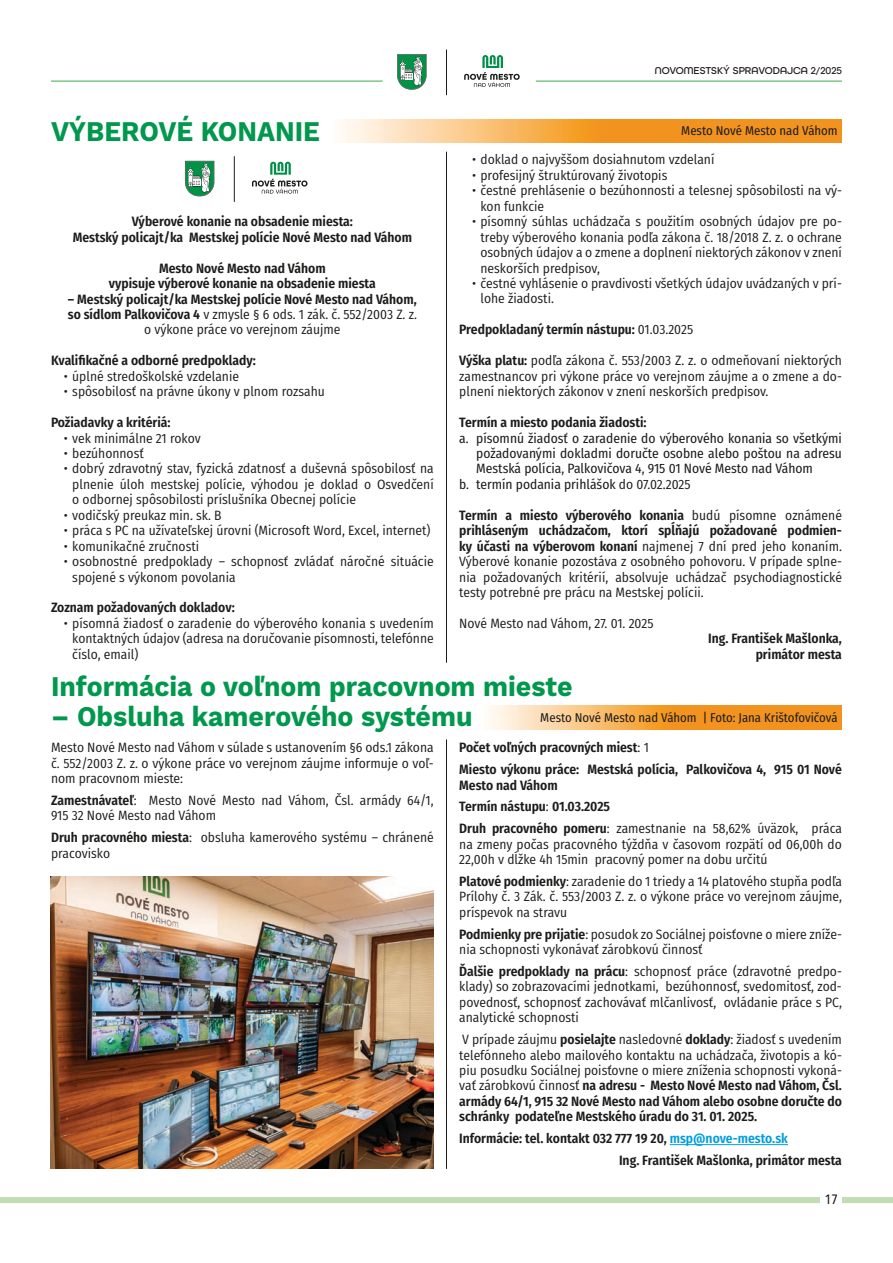
<style>
.page{position:relative;width:893px;height:1263px;background:#fff}
.page>*{position:absolute;margin:0;border:0;box-sizing:border-box;transform-origin:0 0}
.t1{font:700 28.5px "Work Sans";color:#00984d;scale:.93 1}
.t2{font:13.5px/15.5px "Fira Sans Condensed";color:#1c1c1b;text-align:justify}
.t3{font:600 13.5px/15.5px "Fira Sans Condensed";color:#1c1c1b;text-align:center}
.t4{font:13.5px "Fira Sans Condensed";color:#1c1c1b}
.t5{font:500 13.5px "Avenir Next Condensed";color:#1c1c1b}
.t6{font:12.75px "Fira Sans Condensed";color:#1c1c1b}
.t7{font:500 10.5px "All Round Gothic";color:#1c1c1b}
.s1{font-weight:400}
.s2{font-weight:600}
.s3{font-style:inherit}
.s4{color:#009edd}
</style>
<div class="page">
<hr style="left:536px;top:81px;width:306px;height:1px;background:#3aaa49">
<hr style="left:51px;top:81px;width:332px;height:1px;background:#3aaa49">
<div style="left:0;top:1197px;width:893px;height:6px;background:#c3ddb1"></div>
<div style="left:821px;top:1189px;width:21px;height:16px;background:#fff"></div>
<hr style="left:446px;top:50px;width:1px;height:45px;background:#1c1c1b">
<svg style="left:397px;top:54px;width:30px;height:36px"></svg>
<svg style="left:464px;top:55px;width:56px;height:32px"></svg>
<hr style="left:446px;top:152px;width:1px;height:510px;background:#1c1c1b">
<hr style="left:670px;top:1144px;width:118px;height:1px;background:#009edd">
<hr style="left:446px;top:740px;width:1px;height:429px;background:#1c1c1b">
<svg style="left:341px;top:119px;width:501px;height:23px"></svg>
<svg style="left:490px;top:706px;width:352px;height:23px"></svg>
<hr style="left:234px;top:157px;width:1px;height:44px;background:#1c1c1b">
<svg style="left:185px;top:161px;width:29px;height:35px"></svg>
<svg style="left:252px;top:162px;width:55px;height:32px"></svg>
<img style="left:51px;top:876px;width:382px;height:293px">
<h1 class="t1" style="left:51px;top:114px;width:291px">VÝBEROVÉ KONANIE</h1>
<p class="t3" style="left:73px;top:213px;width:341px">Výberové konanie na obsadenie miesta:<br>Mestský policajt/ka Mestskej polície Nové Mesto nad Váhom</p>
<p class="t3" style="left:109px;top:259px;width:268px">Mesto Nové Mesto nad Váhom<br>vypisuje výberové konanie na obsadenie miesta</p>
<p class="t3" style="left:68px;top:290px;width:351px">– Mestský policajt/ka Mestskej polície Nové Mesto nad Váhom, so sídlom Palkovičova 4 <span class="s1">v zmysle § 6 ods. 1 zák. č. 552/2003 Z. z. o výkone práce vo verejnom záujme</span></p>
<p class="t3" style="left:51px;top:352px;width:206px">Kvalifikačné a odborné predpoklady:</p>
<p class="t2" style="left:64px;top:368px;width:177px">• úplné stredoškolské vzdelanie</p>
<p class="t2" style="left:64px;top:383px;width:263px">• spôsobilosť na právne úkony v plnom rozsahu</p>
<p class="t3" style="left:51px;top:414px;width:121px">Požiadavky a kritériá:</p>
<p class="t2" style="left:64px;top:430px;width:139px">• vek minimálne 21 rokov</p>
<p class="t2" style="left:64px;top:445px;width:82px">• bezúhonnosť</p>
<p class="t2" style="left:72px;top:461px;width:363px;text-indent:-9px">• dobrý zdravotný stav, fyzická zdatnosť a duševná spôsobilosť na plnenie úloh mestskej polície, výhodou je doklad o Osvedčení o odbornej spôsobilosti príslušníka Obecnej polície</p>
<p class="t2" style="left:64px;top:507px;width:159px">• vodičský preukaz min. sk. B</p>
<p class="t2" style="left:64px;top:522px;width:368px">• práca s PC na užívateľskej úrovni (Microsoft Word, Excel, internet)</p>
<p class="t2" style="left:64px;top:538px;width:137px">• komunikačné zručnosti</p>
<p class="t2" style="left:72px;top:553px;width:363px;text-indent:-9px">• osobnostné predpoklady – schopnosť zvládať náročné situácie spojené s výkonom povolania</p>
<p class="t3" style="left:51px;top:599px;width:185px">Zoznam požadovaných dokladov:</p>
<p class="t2" style="left:72px;top:615px;width:363px;text-indent:-9px">• písomná žiadosť o zaradenie do výberového konania s uvedením kontaktných údajov (adresa na doručovanie písomnosti, telefónne číslo, email)</p>
<p class="t7" style="left:655px;top:64px;width:189px">NOVOMESTSKÝ SPRAVODAJCA 2/2025</p>
<p class="t6" style="left:681px;top:121px;width:158px">Mesto Nové Mesto nad Váhom</p>
<p class="t2" style="left:472px;top:152px;width:244px">• doklad o najvyššom dosiahnutom vzdelaní</p>
<p class="t2" style="left:472px;top:167px;width:197px">• profesijný štruktúrovaný životopis</p>
<p class="t2" style="left:480px;top:183px;width:363px;text-indent:-9px">• čestné prehlásenie o bezúhonnosti a telesnej spôsobilosti na vý&shy;kon funkcie</p>
<p class="t2" style="left:480px;top:213px;width:363px;text-indent:-9px">• písomný súhlas uchádzača s použitím osobných údajov pre po&shy;treby výberového konania podľa zákona č. 18/2018 Z. z. o ochrane osobných údajov a o zmene a doplnení niektorých zákonov v znení neskorších predpisov,</p>
<p class="t2" style="left:480px;top:275px;width:363px;text-indent:-9px">• čestné vyhlásenie o pravdivosti všetkých údajov uvádzaných v prí&shy;lohe žiadosti.</p>
<p class="t3" style="left:459px;top:321px;width:235px">Predpokladaný termín nástupu: <span class="s1">01.03.2025</span></p>
<p class="t2" style="left:459px;top:352px;width:384px"><span class="s2">Výška platu:</span> podľa zákona č. 553/2003 Z. z. o odmeňovaní niektorých zamestnancov pri výkone práce vo verejnom záujme a o zmene a do&shy;plnení niektorých zákonov v znení neskorších predpisov.</p>
<p class="t3" style="left:459px;top:414px;width:189px">Termín a miesto podania žiadosti:</p>
<p class="t4" style="left:459px;top:428px;width:384px">a. písomnú žiadosť o zaradenie do výberového konania so všetkými</p>
<p class="t4" style="left:476px;top:443px;width:367px">požadovanými dokladmi doručte osobne alebo poštou na adresu</p>
<p class="t4" style="left:476px;top:458px;width:338px">Mestská polícia, Palkovičova 4, 915 01 Nové Mesto nad Váhom</p>
<p class="t4" style="left:459px;top:474px;width:233px">b. termín podania prihlášok <span class="s3">do 07.02.2025</span></p>
<p class="t2" style="left:459px;top:507px;width:384px"><span class="s2">Termín a miesto výberového konania</span> budú písomne oznámené <span class="s2">prihláseným uchádzačom, ktorí spĺňajú požadované podmien&shy;ky účasti na výberovom konaní</span> najmenej 7 dní pred jeho konaním.<br>Výberové konanie pozostáva z osobného pohovoru. V prípade splne&shy;nia požadovaných kritérií, absolvuje uchádzač psychodiagnostické testy potrebné pre prácu na Mestskej polícii.</p>
<p class="t2" style="left:459px;top:615px;width:196px">Nové Mesto nad Váhom, 27. 01. 2025</p>
<p class="t3" style="left:708px;top:630px;width:135px;text-align:right">Ing. František Mašlonka, primátor mesta</p>
<h1 class="t1" style="left:51px;top:670px;width:562px">Informácia o voľnom pracovnom mieste</h1>
<h1 class="t1" style="left:51px;top:700px;width:455px">– Obsluha kamerového systému</h1>
<p class="t6" style="left:540px;top:708px;width:299px">Mesto Nové Mesto nad Váhom | Foto: Jana Krištofovičová</p>
<p class="t2" style="left:51px;top:739px;width:384px">Mesto Nové Mesto nad Váhom v súlade s ustanovením §6 ods.1 zákona č. 552/2003 Z. z. o výkone práce vo verejnom záujme informuje o voľ&shy;nom pracovnom mieste:</p>
<p class="t2" style="left:51px;top:792px;width:384px"><span class="s2">Zamestnávateľ</span>: Mesto Nové Mesto nad Váhom, Čsl. armády 64/1,<br>915 32 Nové Mesto nad Váhom</p>
<p class="t2" style="left:51px;top:829px;width:384px"><span class="s2">Druh pracovného miesta</span>: obsluha kamerového systému – chránené pracovisko</p>
<p class="t3" style="left:459px;top:736px;width:384px;line-height:21.9px;text-align:left">Počet voľných pracovných miest<span class="s1">: 1<br></span>Miesto výkonu práce: Mestská polícia, Palkovičova 4, 915 01 Nové</p>
<p class="t3" style="left:459px;top:773px;width:384px;line-height:21.9px;text-align:left">Mesto nad Váhom<br>Termín nástupu<span class="s1">:</span> 01.03.2025<br>Druh pracovného pomeru<span class="s1">: zamestnanie na 58,62% úväzok, práca</span></p>
<p class="t2" style="left:459px;top:836px;width:384px">na zmeny počas pracovného týždňa v časovom rozpätí od 06,00h do<br>22,00h v dĺžke 4h 15min pracovný pomer na dobu určitú</p>
<p class="t2" style="left:459px;top:873px;width:384px"><span class="s2">Platové podmienky</span>: zaradenie do 1 triedy a 14 platového stupňa podľa Prílohy č. 3 Zák. č. 553/2003 Z. z. o výkone práce vo verejnom záujme, príspevok na stravu</p>
<p class="t2" style="left:459px;top:926px;width:384px"><span class="s2">Podmienky pre prijatie</span>: posudok zo Sociálnej poisťovne o miere zníže&shy;nia schopnosti vykonávať zárobkovú činnosť</p>
<p class="t2" style="left:459px;top:963px;width:384px"><span class="s2">Ďalšie predpoklady na prácu</span>: schopnosť práce (zdravotné predpo&shy;klady) so zobrazovacími jednotkami, bezúhonnosť, svedomitosť, zod&shy;povednosť, schopnosť zachovávať mlčanlivosť, ovládanie práce s PC, analytické schopnosti</p>
<p class="t2" style="left:459px;top:1031px;width:384px">V prípade záujmu <span class="s2">posielajte</span> nasledovné <span class="s2">doklady</span>: žiadosť s uvedením telefónneho alebo mailového kontaktu na uchádzača, životopis a kó&shy;piu posudku Sociálnej poisťovne o miere zníženia schopnosti vykoná&shy;vať zárobkovú činnosť <span class="s2">na adresu - Mesto Nové Mesto nad Váhom, Čsl. armády 64/1, 915 32 Nové Mesto nad Váhom alebo osobne doručte do schránky podateľne Mestského úradu do 31. 01. 2025.</span></p>
<p class="t3" style="left:619px;top:1127px;width:224px;line-height:21.9px;text-align:left;text-indent:-160px">Informácie: tel. kontakt 032 777 19 20, <span class="s4">msp@nove-mesto.sk<br></span>Ing. František Mašlonka, primátor mesta</p>
<p class="t5" style="left:825px;top:1191px;width:15px">17</p>
</div>
